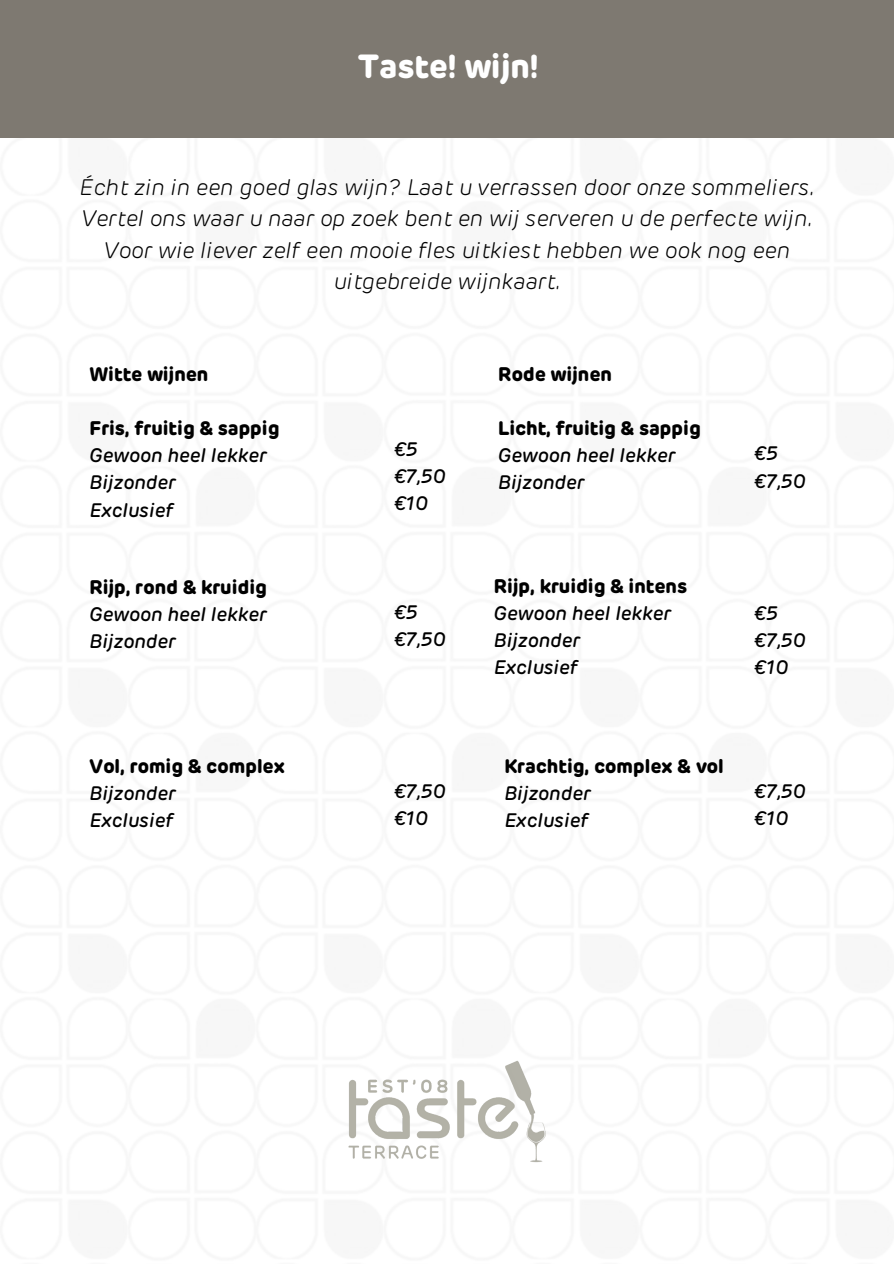
<style>
.page{position:relative;width:894px;height:1264px;background:#fff}
.page>*{position:absolute;margin:0;border:0;box-sizing:border-box;transform-origin:0 0}
.t1{font:700 33.15px "Rubrik";color:#fff}
.t2{font:italic 300 22.5px/31.5px "Rubrik";color:#000;text-align:center}
.t3{font:italic 500 19.5px "Rubrik";color:#000}
.t4{font:700 19.5px "Rubrik";color:#000}
</style>
<div class="page">
<img style="left:348px;top:1060px;width:198px;height:103px">
<div style="left:0;top:0;width:893px;height:137px;background:#7e7971"></div>
<p class="t1" style="left:358px;top:52px;width:182px">Taste! wijn!</p>
<p class="t2" style="left:80px;top:172px;width:736px">Écht zin in een goed glas wijn? Laat u verrassen door onze sommeliers.<br>Vertel ons waar u naar op zoek bent en wij serveren u de perfecte wijn.<br>Voor wie liever zelf een mooie fles uitkiest hebben we ook nog een uitgebreide wijnkaart.</p>
<p class="t4" style="left:89px;top:366px;width:120px">Witte wijnen</p>
<p class="t4" style="left:89px;top:420px;width:191px">Fris, fruitig &amp; sappig</p>
<p class="t3" style="left:89px;top:447px;width:179px">Gewoon heel lekker</p>
<p class="t3" style="left:89px;top:474px;width:88px">Bijzonder</p>
<p class="t3" style="left:89px;top:501px;width:85px">Exclusief</p>
<p class="t4" style="left:89px;top:578px;width:179px">Rijp, rond &amp; kruidig</p>
<p class="t3" style="left:89px;top:605px;width:179px">Gewoon heel lekker</p>
<p class="t3" style="left:89px;top:632px;width:88px">Bijzonder</p>
<p class="t4" style="left:89px;top:757px;width:197px">Vol, romig &amp; complex</p>
<p class="t3" style="left:89px;top:784px;width:88px">Bijzonder</p>
<p class="t3" style="left:89px;top:811px;width:85px">Exclusief</p>
<p class="t3" style="left:394px;top:441px;width:25px">€5</p>
<p class="t3" style="left:394px;top:468px;width:53px">€7,50</p>
<p class="t3" style="left:394px;top:495px;width:36px">€10</p>
<p class="t3" style="left:394px;top:603px;width:25px">€5</p>
<p class="t3" style="left:394px;top:630px;width:53px">€7,50</p>
<p class="t3" style="left:394px;top:782px;width:53px">€7,50</p>
<p class="t3" style="left:394px;top:809px;width:36px">€10</p>
<p class="t4" style="left:498px;top:366px;width:115px">Rode wijnen</p>
<p class="t4" style="left:498px;top:420px;width:204px">Licht, fruitig &amp; sappig</p>
<p class="t3" style="left:498px;top:447px;width:179px">Gewoon heel lekker</p>
<p class="t3" style="left:498px;top:474px;width:88px">Bijzonder</p>
<p class="t3" style="left:754px;top:445px;width:25px">€5</p>
<p class="t3" style="left:754px;top:472px;width:53px">€7,50</p>
<p class="t4" style="left:493px;top:577px;width:195px">Rijp, kruidig &amp; intens</p>
<p class="t3" style="left:493px;top:604px;width:179px">Gewoon heel lekker</p>
<p class="t3" style="left:493px;top:631px;width:88px">Bijzonder</p>
<p class="t3" style="left:493px;top:658px;width:85px">Exclusief</p>
<p class="t3" style="left:754px;top:604px;width:25px">€5</p>
<p class="t3" style="left:754px;top:631px;width:53px">€7,50</p>
<p class="t3" style="left:754px;top:658px;width:36px">€10</p>
<p class="t4" style="left:504px;top:757px;width:221px">Krachtig, complex &amp; vol</p>
<p class="t3" style="left:504px;top:784px;width:88px">Bijzonder</p>
<p class="t3" style="left:504px;top:811px;width:85px">Exclusief</p>
<p class="t3" style="left:754px;top:782px;width:53px">€7,50</p>
<p class="t3" style="left:754px;top:809px;width:36px">€10</p>
</div>
